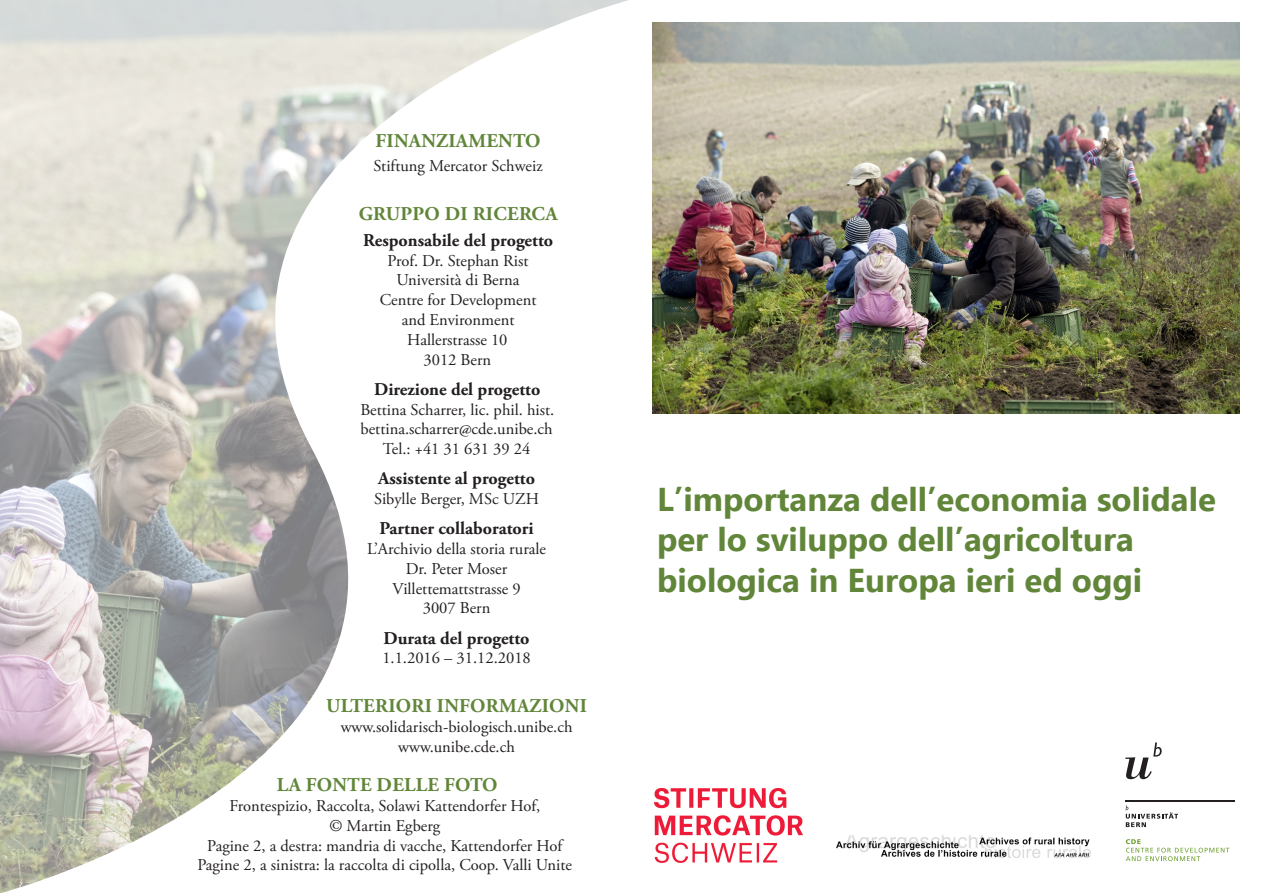
<style>
.page{position:relative;width:1263px;height:893px;background:#fff}
.page>*{position:absolute;margin:0;border:0;box-sizing:border-box;transform-origin:0 0}
.t1{font:700 33px/39.6px "Ebrima";color:#61863a}
.t2{font:700 19.5px "Adobe Garamond Pro";letter-spacing:.015em;color:#61863a}
.t3{font:700 18px "Adobe Garamond Pro";color:#231f20}
.t4{font:16.5px "Adobe Garamond Pro";color:#231f20}
</style>
<div class="page">
<img style="left:0;top:0;width:628px;height:893px">
<svg style="left:1125px;top:742px;width:37px;height:37px"></svg>
<hr style="left:1125px;top:801px;width:110px;height:1px;background:#231f20">
<svg style="left:1125px;top:805px;width:53px;height:22px"></svg>
<svg style="left:1126px;top:839px;width:103px;height:22px"></svg>
<img style="left:836px;top:835px;width:255px;height:23px">
<img style="left:654px;top:789px;width:149px;height:73px">
<img style="left:653px;top:23px;width:586px;height:391px">
<p class="t2" style="left:376px;top:129px;width:167px">FINANZIAMENTO</p>
<p class="t4" style="left:374px;top:156px;width:170px">Stiftung Mercator Schweiz</p>
<p class="t2" style="left:359px;top:202px;width:200px">GRUPPO DI RICERCA</p>
<p class="t3" style="left:363px;top:230px;width:192px">Responsabile del progetto</p>
<p class="t4" style="left:388px;top:250px;width:143px">Prof. Dr. Stephan Rist</p>
<p class="t4" style="left:397px;top:270px;width:125px">Università di Berna</p>
<p class="t4" style="left:380px;top:290px;width:158px">Centre for Development</p>
<p class="t4" style="left:402px;top:310px;width:114px">and Environment</p>
<p class="t4" style="left:407px;top:330px;width:102px">Hallerstrasse 10</p>
<p class="t4" style="left:423px;top:349px;width:69px">3012 Bern</p>
<p class="t3" style="left:374px;top:379px;width:168px">Direzione del progetto</p>
<p class="t4" style="left:360px;top:399px;width:195px">Bettina Scharrer, lic. phil. hist.</p>
<p class="t4" style="left:360px;top:419px;width:194px">bettina.scharrer@cde.unibe.ch</p>
<p class="t4" style="left:383px;top:439px;width:149px">Tel.: +41 31 631 39 24</p>
<p class="t3" style="left:378px;top:468px;width:158px">Assistente al progetto</p>
<p class="t4" style="left:374px;top:489px;width:166px">Sibylle Berger, MSc UZH</p>
<p class="t3" style="left:379px;top:518px;width:156px">Partner collaboratori</p>
<p class="t4" style="left:367px;top:539px;width:180px">L’Archivio della storia rurale</p>
<p class="t4" style="left:406px;top:559px;width:103px">Dr. Peter Moser</p>
<p class="t4" style="left:392px;top:578px;width:130px">Villettemattstrasse 9</p>
<p class="t4" style="left:423px;top:598px;width:69px">3007 Bern</p>
<p class="t3" style="left:384px;top:627px;width:147px">Durata del progetto</p>
<p class="t4" style="left:382px;top:648px;width:150px">1.1.2016 – 31.12.2018</p>
<p class="t2" style="left:326px;top:695px;width:262px">ULTERIORI INFORMAZIONI</p>
<p class="t4" style="left:341px;top:717px;width:233px">www.solidarisch-biologisch.unibe.ch</p>
<p class="t4" style="left:398px;top:737px;width:118px">www.unibe.cde.ch</p>
<p class="t2" style="left:277px;top:774px;width:222px">LA FONTE DELLE FOTO</p>
<p class="t4" style="left:229px;top:796px;width:312px">Frontespizio, Raccolta, Solawi Kattendorfer Hof,</p>
<p class="t4" style="left:329px;top:816px;width:112px">© Martin Egberg</p>
<p class="t4" style="left:207px;top:835px;width:357px">Pagine 2, a destra: mandria di vacche, Kattendorfer Hof</p>
<p class="t4" style="left:198px;top:855px;width:376px">Pagine 2, a sinistra: la raccolta di cipolla, Coop. Valli Unite</p>
<p class="t1" style="left:657px;top:479px;width:560px">L’importanza dell’economia solidale per lo sviluppo dell’agricoltura</p>
<p class="t1" style="left:657px;top:560px;width:487px">biologica in Europa ieri ed oggi</p>
</div>
